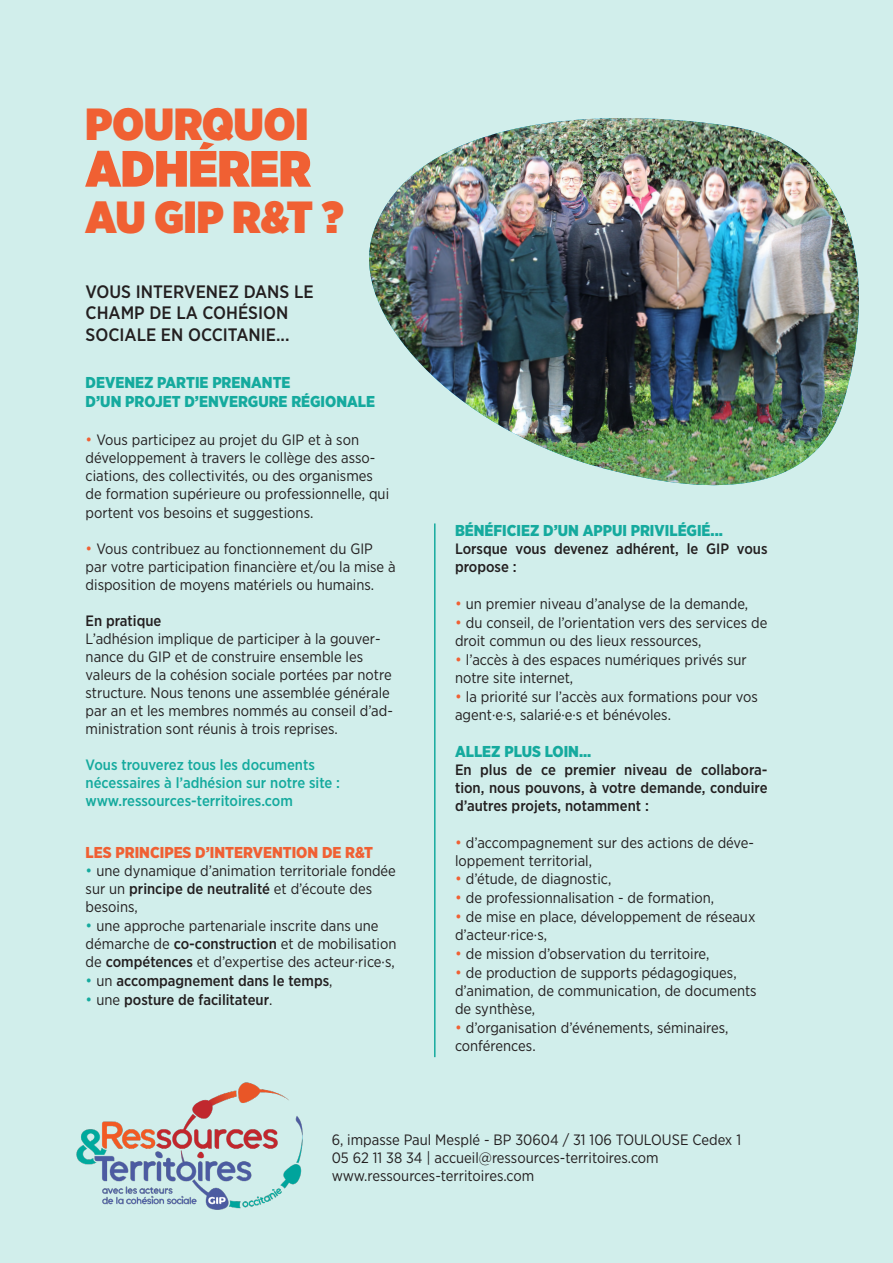
<style>
.page{position:relative;width:893px;height:1263px;background:#d1eeeb}
.page>*{position:absolute;margin:0;border:0;box-sizing:border-box;transform-origin:0 0}
.t1{font:900 51px "Gotham Narrow";color:#f06033}
.t2{font:900 45px "Gotham Narrow";color:#f06033}
.t3{font:500 18px/21.6px "Gotham Narrow";color:#231f20}
.t4{font:900 15.75px "Gotham Narrow";color:#15aa9e}
.t5{font:900 15.75px "Gotham Narrow";color:#f06033}
.t6{font:15px/18px "Gotham Narrow";color:#231f20}
.t7{font:500 15px/18px "Gotham Narrow";color:#231f20}
.t8{font:500 15px "Gotham Narrow";color:#15aa9e}
.s1{font-size:15.75px;color:#f06033}
.s2{font-size:15.75px;color:#15aa9e}
.s3{font-weight:500}
.s4{font-weight:400;font-size:15.75px;color:#15aa9e}
.s5{font-weight:400}
</style>
<div class="page">
<hr style="left:434px;top:523px;width:2px;height:534px;background:#15aa9e">
<img style="left:369px;top:118px;width:490px;height:368px">
<img style="left:76px;top:1082px;width:227px;height:128px">
<p class="t2" style="left:86px;top:94px;width:224px">POURQUOI</p>
<p class="t1" style="left:86px;top:134px;width:227px">ADHÉRER</p>
<p class="t2" style="left:86px;top:187px;width:259px">AU GIP R&amp;T ?</p>
<p class="t3" style="left:86px;top:280px;width:229px">VOUS INTERVENEZ DANS LE<br>CHAMP DE LA COHÉSION</p>
<p class="t3" style="left:86px;top:324px;width:205px">SOCIALE EN OCCITANIE...</p>
<p class="t4" style="left:86px;top:372px;width:206px">DEVENEZ PARTIE PRENANTE</p>
<p class="t4" style="left:86px;top:391px;width:291px">D’UN PROJET D’ENVERGURE RÉGIONALE</p>
<p class="t6" style="left:86px;top:430px;width:305px"><span class="s1">•</span> Vous participez au projet du GIP et à son développement à travers le collège des asso&shy;ciations, des collectivités, ou des organismes de formation supérieure ou professionnelle, qui portent vos besoins et suggestions.</p>
<p class="t6" style="left:86px;top:540px;width:312px"><span class="s1">•</span> Vous contribuez au fonctionnement du GIP par votre participation financière et/ou la mise à disposition de moyens matériels ou humains.</p>
<p class="t7" style="left:86px;top:612px;width:77px">En pratique</p>
<p class="t6" style="left:86px;top:630px;width:309px">L’adhésion implique de participer à la gouver&shy;nance du GIP et de construire ensemble les valeurs de la cohésion sociale portées par notre structure. Nous tenons une assemblée générale par an et les membres nommés au conseil d’ad&shy;ministration sont réunis à trois reprises.</p>
<p class="t8" style="left:86px;top:756px;width:231px">Vous trouverez tous les documents</p>
<p class="t8" style="left:86px;top:774px;width:256px">nécessaires à l’adhésion sur notre site :</p>
<p class="t8" style="left:86px;top:792px;width:209px">www.ressources-territoires.com</p>
<p class="t5" style="left:86px;top:841px;width:289px">LES PRINCIPES D’INTERVENTION DE R&amp;T</p>
<p class="t6" style="left:86px;top:862px;width:312px"><span class="s2">•</span> une dynamique d’animation territoriale fondée sur un <span class="s3">principe de neutralité</span> et d’écoute des besoins,</p>
<p class="t6" style="left:86px;top:917px;width:312px"><span class="s2">•</span> une approche partenariale inscrite dans une démarche de <span class="s3">co-construction</span> et de mobilisation de <span class="s3">compétences</span> et d’expertise des acteur·rice·s,</p>
<p class="t7" style="left:86px;top:972px;width:248px"><span class="s4">•</span> <span class="s5">un</span> accompagnement dans le temps<span class="s5">,</span></p>
<p class="t7" style="left:86px;top:991px;width:188px"><span class="s4">•</span> <span class="s5">une</span> posture de facilitateur<span class="s5">.</span></p>
<p class="t4" style="left:455px;top:520px;width:269px">BÉNÉFICIEZ D’UN APPUI PRIVILÉGIÉ...</p>
<p class="t7" style="left:455px;top:540px;width:314px">Lorsque vous devenez adhérent, le GIP vous propose :</p>
<p class="t6" style="left:455px;top:594px;width:295px"><span class="s1">•</span> un premier niveau d’analyse de la demande,</p>
<p class="t6" style="left:455px;top:613px;width:314px"><span class="s1">•</span> du conseil, de l’orientation vers des services de droit commun ou des lieux ressources,</p>
<p class="t6" style="left:455px;top:650px;width:293px"><span class="s1">•</span> l’accès à des espaces numériques privés sur notre site internet,</p>
<p class="t6" style="left:455px;top:687px;width:304px"><span class="s1">•</span> la priorité sur l’accès aux formations pour vos agent·e·s, salarié·e·s et bénévoles.</p>
<p class="t4" style="left:455px;top:741px;width:138px">ALLEZ PLUS LOIN...</p>
<p class="t7" style="left:455px;top:760px;width:314px;text-align:justify">En plus de ce premier niveau de collabora&shy;tion, nous pouvons, à votre demande, conduire d’autres projets, notamment :</p>
<p class="t6" style="left:455px;top:833px;width:301px"><span class="s1">•</span> d’accompagnement sur des actions de déve&shy;loppement territorial,</p>
<p class="t6" style="left:455px;top:870px;width:158px"><span class="s1">•</span> d’étude, de diagnostic,</p>
<p class="t6" style="left:455px;top:889px;width:261px"><span class="s1">•</span> de professionnalisation - de formation,</p>
<p class="t6" style="left:455px;top:908px;width:302px"><span class="s1">•</span> de mise en place, développement de réseaux d’acteur·rice·s,</p>
<p class="t6" style="left:455px;top:944px;width:256px"><span class="s1">•</span> de mission d’observation du territoire,</p>
<p class="t6" style="left:455px;top:963px;width:303px"><span class="s1">•</span> de production de supports pédagogiques, d’animation, de communication, de documents de synthèse,</p>
<p class="t6" style="left:455px;top:1018px;width:275px"><span class="s1">•</span> d’organisation d’événements, séminaires, conférences.</p>
<p class="t6" style="left:332px;top:1130px;width:411px">6, impasse Paul Mesplé - BP 30604 / 31 106 TOULOUSE Cedex 1</p>
<p class="t6" style="left:332px;top:1148px;width:329px">05 62 11 38 34 | accueil@ressources-territoires.com</p>
<p class="t6" style="left:332px;top:1166px;width:204px">www.ressources-territoires.com</p>
</div>
